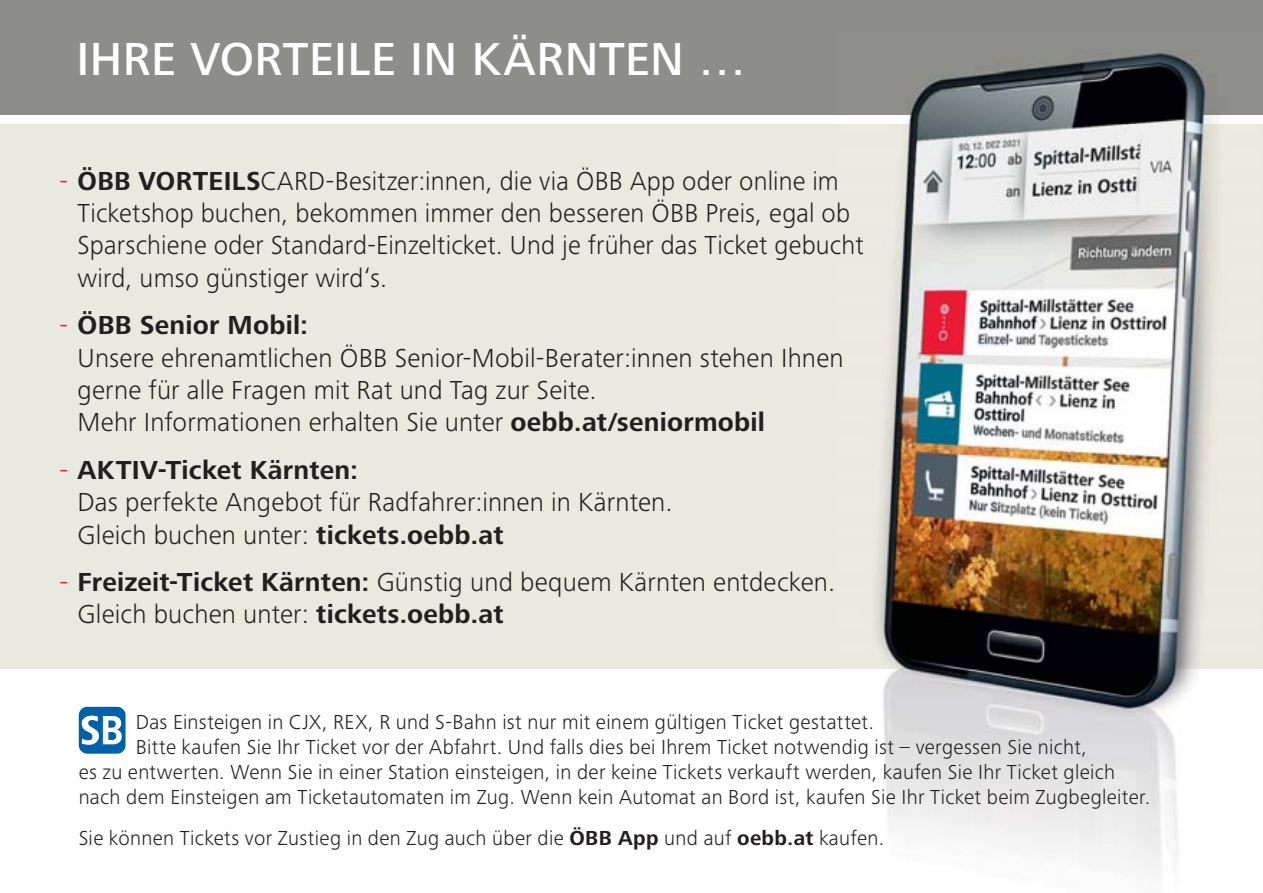
<style>
.page{position:relative;width:1263px;height:893px;background:#fff}
.page>*{position:absolute;margin:0;border:0;box-sizing:border-box;transform-origin:0 0}
.t1{font:500 48px "Frutiger Next Pro";letter-spacing:.01em;color:#fff}
.t2{font:300 27px/32.4px "Frutiger Next Pro";letter-spacing:.01em;color:#231f20}
.t3{font:300 21px "Frutiger Next Pro";letter-spacing:.015em;color:#231f20}
.s1{color:#ed1b34}
.s2{font-weight:700}
</style>
<div class="page">
<div style="left:0;top:124px;width:1263px;height:544px;background:#eae9e0"></div>
<div style="left:0;top:0;width:1263px;height:115px;background:#8d8e89"></div>
<img style="left:838px;top:53px;width:423px;height:821px">
<img style="left:838px;top:124px;width:423px;height:544px">
<svg style="left:80px;top:708px;width:45px;height:45px"></svg>
<div style="left:77px;top:705px;width:51px;height:51px;border:2px solid #fff;border-radius:10px"></div>
<h1 class="t1" style="left:77px;top:30px;width:671px">IHRE VORTEILE IN KÄRNTEN …</h1>
<p class="t2" style="left:78px;top:166px;width:788px;text-indent:-18px"><span class="s1">-</span> <span class="s2">ÖBB VORTEILS</span>CARD-Besitzer:innen, die via ÖBB App oder online im Ticketshop buchen, bekommen immer den besseren ÖBB Preis, egal ob Sparschiene oder Standard-Einzelticket. Und je früher das Ticket gebucht wird, umso günstiger wird‘s.</p>
<p class="t2" style="left:78px;top:310px;width:768px;text-indent:-18px"><span class="s1">-</span> <span class="s2">ÖBB Senior Mobil:<br></span>Unsere ehrenamtlichen ÖBB Senior-Mobil-Berater:innen stehen Ihnen gerne für alle Fragen mit Rat und Tag zur Seite.<br>Mehr Informationen erhalten Sie unter <span class="s2">oebb.at/seniormobil</span></p>
<p class="t2" style="left:78px;top:455px;width:596px;text-indent:-18px"><span class="s1">-</span> <span class="s2">AKTIV-Ticket Kärnten:<br></span>Das perfekte Angebot für Radfahrer:innen in Kärnten.<br>Gleich buchen unter: <span class="s2">tickets.oebb.at</span></p>
<p class="t2" style="left:78px;top:567px;width:759px;text-indent:-18px"><span class="s1">-</span> <span class="s2">Freizeit-Ticket Kärnten:</span> Günstig und bequem Kärnten entdecken.<br>Gleich buchen unter: <span class="s2">tickets.oebb.at</span></p>
<p class="t3" style="left:136px;top:712px;width:740px">Das Einsteigen in CJX, REX, R und S-Bahn ist nur mit einem gültigen Ticket gestattet.</p>
<p class="t3" style="left:136px;top:737px;width:953px">Bitte kaufen Sie Ihr Ticket vor der Abfahrt. Und falls dies bei Ihrem Ticket notwendig ist – vergessen Sie nicht,</p>
<p class="t3" style="left:79px;top:762px;width:1038px">es zu entwerten. Wenn Sie in einer Station einsteigen, in der keine Tickets verkauft werden, kaufen Sie Ihr Ticket gleich</p>
<p class="t3" style="left:79px;top:787px;width:1073px">nach dem Einsteigen am Ticketautomaten im Zug. Wenn kein Automat an Bord ist, kaufen Sie Ihr Ticket beim Zugbegleiter.</p>
<p class="t3" style="left:79px;top:827px;width:807px">Sie können Tickets vor Zustieg in den Zug auch über die <span class="s2">ÖBB App</span> und auf <span class="s2">oebb.at</span> kaufen.</p>
</div>
